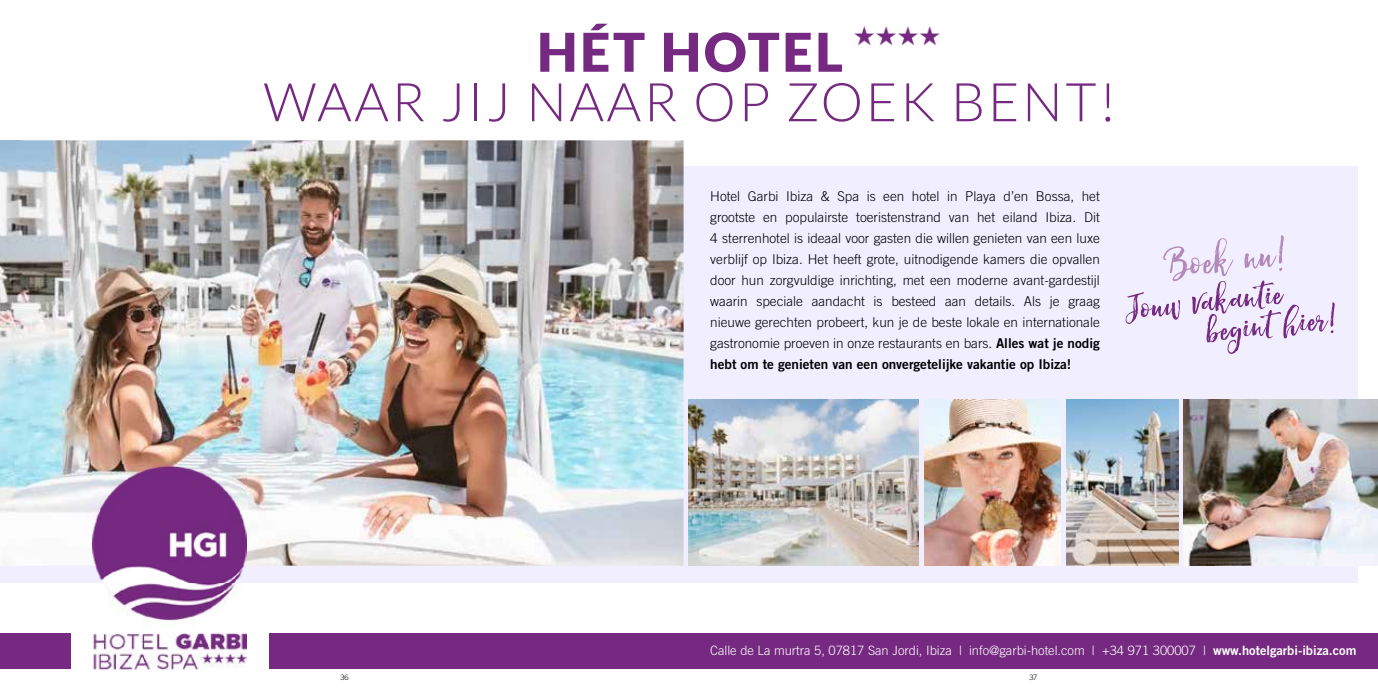
<style>
.page{position:relative;width:1378px;height:689px;background:#fff}
.page>*{position:absolute;margin:0;border:0;box-sizing:border-box;transform-origin:0 0}
.t1{font:54px "Hello Sunshine";color:#b389b9}
.t2{font:300 53.4px "Lato";letter-spacing:.05em;color:#752980}
.t3{font:900 53.4px "Lato";letter-spacing:.05em;color:#752980}
.t4{font:46.5px "Hello Sunshine";color:#752980}
.t5{font:300 13.5px/21px "Trade Gothic LT Std";color:#000;text-align:justify}
.t6{font:13.5px "Trade Gothic LT Std Bd 2";color:#000}
.t7{font:300 12.9px "Trade Gothic LT Std";color:#fff}
.t8{font:300 7.5px "Trade Gothic LT Std";color:#000}
.s1{font-family:"Trade Gothic LT Std Bd 2";font-weight:400}
</style>
<div class="page">
<div style="left:0;top:166px;width:689px;height:417px;background:#f1eeff"></div>
<img style="left:0;top:140px;width:683px;height:426px">
<img style="left:92px;top:465px;width:155px;height:205px">
<div style="left:270px;top:634px;width:419px;height:35px;background:#752980"></div>
<div style="left:0;top:634px;width:71px;height:35px;background:#752980"></div>
<div style="left:689px;top:166px;width:668px;height:417px;background:#f1eeff"></div>
<img style="left:854px;top:26px;width:86px;height:20px">
<div style="left:689px;top:634px;width:689px;height:35px;background:#752980"></div>
<img style="left:689px;top:400px;width:229px;height:166px">
<img style="left:924px;top:400px;width:136px;height:166px">
<img style="left:1066px;top:400px;width:112px;height:166px">
<img style="left:1183px;top:400px;width:195px;height:166px">
<h2 class="t3" style="left:537px;top:21px;width:307px">HÉT HOTEL</h2>
<h2 class="t2" style="left:263px;top:73px;width:854px">WAAR JIJ NAAR OP ZOEK BENT!</h2>
<p class="t5" style="left:710px;top:186px;width:391px">Hotel Garbi Ibiza &amp; Spa is een hotel in Playa d’en Bossa, het grootste en populairste toeristenstrand van het eiland Ibiza. Dit 4 sterrenhotel is ideaal voor gasten die willen genieten van een luxe verblijf op Ibiza. Het heeft grote, uitnodigende kamers die opvallen door hun zorgvuldige inrichting, met een moderne avant-gardestijl waarin speciale aandacht is besteed aan details. Als je graag nieuwe gerechten probeert, kun je de beste lokale en internationale gastronomie proeven in onze restaurants en bars. <span class="s1">Alles wat je nodig</span></p>
<p class="t6" style="left:710px;top:356px;width:363px">hebt om te genieten van een onvergetelijke vakantie op Ibiza!</p>
<h1 class="t1" style="left:1161px;top:235px;width:124px;rotate:-6deg">Boek nu!</h1>
<h3 class="t4" style="left:1122px;top:283px;width:159px;rotate:-6deg">Jouw vakantie</h3>
<h3 class="t4" style="left:1202px;top:305px;width:134px;rotate:-6deg">begint hier!</h3>
<p class="t7" style="left:710px;top:642px;width:648px">Calle de La murtra 5, 07817 San Jordi, Ibiza | info@garbi-hotel.com | +34 971 300007 | <span class="s1">www.hotelgarbi-ibiza.com</span></p>
<p class="t8" style="left:340px;top:672px;width:10px">36</p>
<p class="t8" style="left:1029px;top:672px;width:9px">37</p>
</div>
